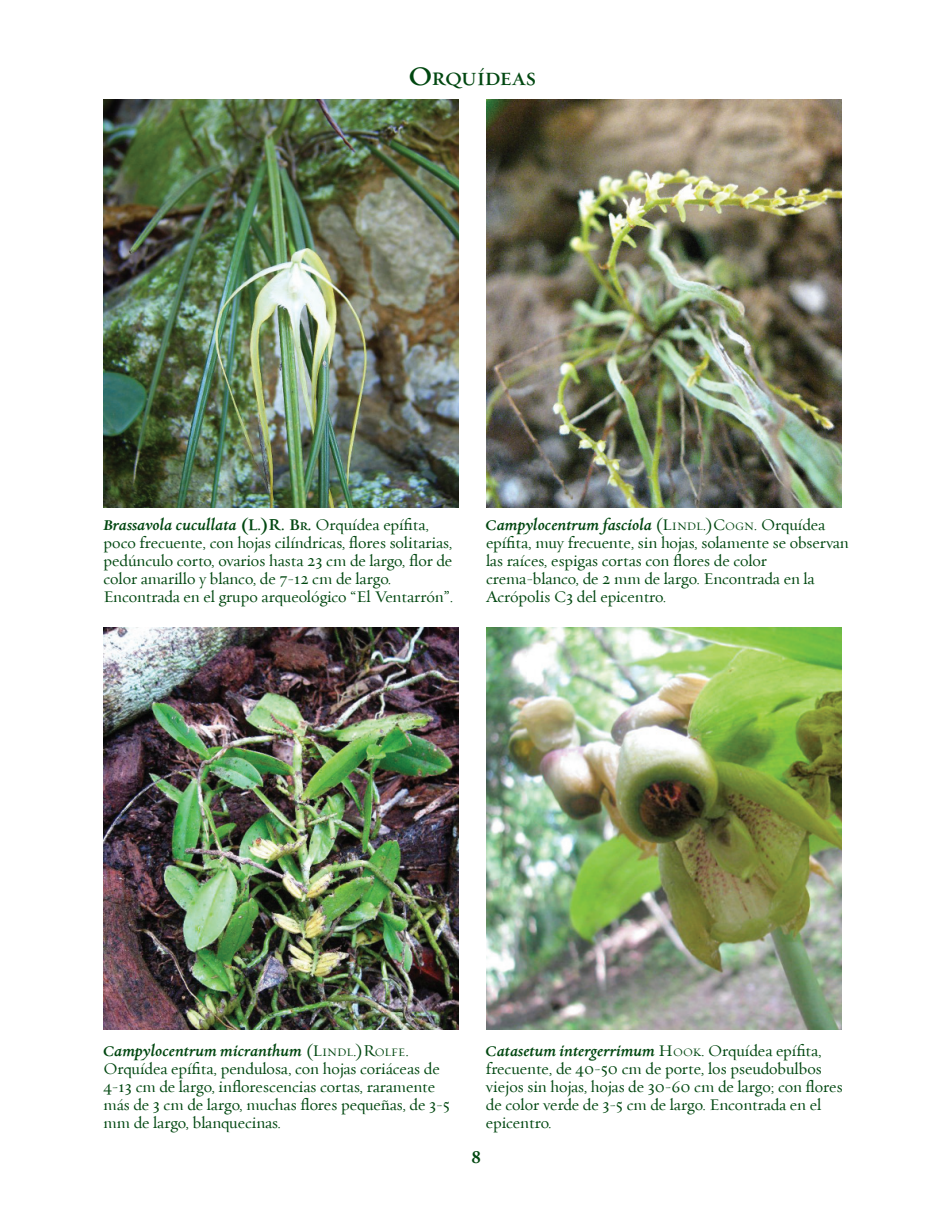
<style>
.page{position:relative;width:945px;height:1215px;background:#fff}
.page>*{position:absolute;margin:0;border:0;box-sizing:border-box;transform-origin:0 0}
.t1{font:700 18.9px "Natura";color:#004710}
.t2{font:700 18px "Natura";color:#004710}
.t3{font:16.5px/18px "Natura Roman";color:#004710}
.t4{font:italic 700 16.5px "Natura";color:#004710}
.s1{font-size:27px}
.s2{font-style:normal}
.s3{font-style:normal;font-size:11.55px}
.s4{font-family:"Natura Roman";font-weight:400;font-style:normal}
.s5{font-family:"Natura Roman";font-weight:400;font-style:normal;font-size:11.55px}
</style>
<div class="page">
<img style="left:104px;top:100px;width:355px;height:408px">
<img style="left:104px;top:628px;width:355px;height:402px">
<img style="left:486px;top:100px;width:356px;height:408px">
<img style="left:486px;top:628px;width:356px;height:402px">
<p class="t1" style="left:409px;top:67px;width:129px"><span class="s1">O</span>RQUÍDEAS</p>
<p class="t4" style="left:104px;top:517px;width:327px">Brassavola cucullata <span class="s2">(L.)R. B</span><span class="s3">R</span><span class="s2">.</span> <span class="s4">Orquídea epífita,</span></p>
<p class="t3" style="left:103px;top:534px;width:351px">poco frecuente, con hojas cilíndricas, flores solitarias, pedúnculo corto, ovarios hasta 23 cm de largo, flor de color amarillo y blanco, de 7-12 cm de largo.<br>Encontrada en el grupo arqueológico “El Ventarrón”.</p>
<p class="t4" style="left:486px;top:517px;width:341px">Campylocentrum fasciola <span class="s4">(L</span><span class="s5">INDL</span><span class="s4">.)C</span><span class="s5">OGN</span><span class="s4">. Orquídea</span></p>
<p class="t3" style="left:486px;top:534px;width:364px">epífita, muy frecuente, sin hojas, solamente se observan las raíces, espigas cortas con flores de color crema-blanco, de 2 mm de largo. Encontrada en la Acrópolis C3 del epicentro.</p>
<p class="t4" style="left:104px;top:1043px;width:307px">Campylocentrum micranthum <span class="s4">(L</span><span class="s5">INDL</span><span class="s4">.)R</span><span class="s5">OLFE</span><span class="s4">.</span></p>
<p class="t3" style="left:104px;top:1061px;width:348px">Orquídea epífita, pendulosa, con hojas coriáceas de 4-13 cm de largo, inflorescencias cortas, raramente más de 3 cm de largo, muchas flores pequeñas, de 3-5 mm de largo, blanquecinas.</p>
<p class="t4" style="left:486px;top:1043px;width:337px">Catasetum intergerrimum <span class="s4">H</span><span class="s5">OOK</span><span class="s4">. Orquídea epífita,</span></p>
<p class="t3" style="left:486px;top:1061px;width:358px">frecuente, de 40-50 cm de porte, los pseudobulbos viejos sin hojas, hojas de 30-60 cm de largo; con flores de color verde de 3-5 cm de largo. Encontrada en el epicentro.</p>
<p class="t2" style="left:472px;top:1146px;width:11px">8</p>
</div>
